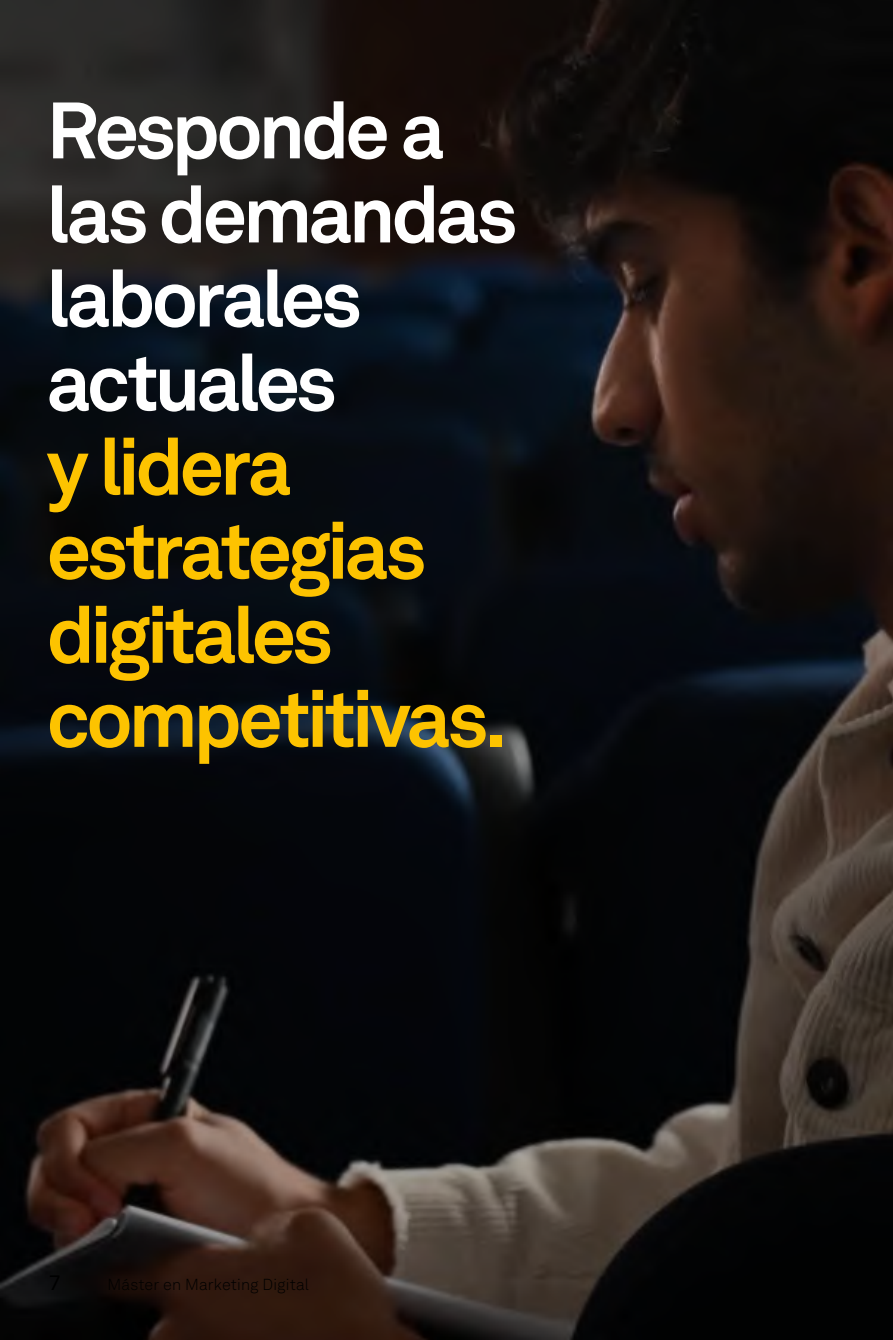
<style>
.page{position:relative;width:893px;height:1340px;background:#fff}
.page>*{position:absolute;margin:0;border:0;box-sizing:border-box;transform-origin:0 0}
.t1{font:700 78.75px/84px "Akkurat LL";letter-spacing:-.055em;color:#fdc300}
.t2{font:700 78.75px/84px "Akkurat LL";letter-spacing:-.05em;color:#fff}
.t3{font:300 15.75px "Akkurat LL";letter-spacing:.01em;color:#000}
</style>
<div class="page">
<img style="left:0;top:0;width:893px;height:1339px">
<p class="t2" style="left:47px;top:84px;width:472px">Responde a las demandas laborales actuales</p>
<p class="t1" style="left:47px;top:420px;width:463px">y lidera estrategias digitales competitivas.</p>
<p class="t3" style="left:108px;top:1273px;width:203px">Máster en Marketing Digital</p>
</div>
